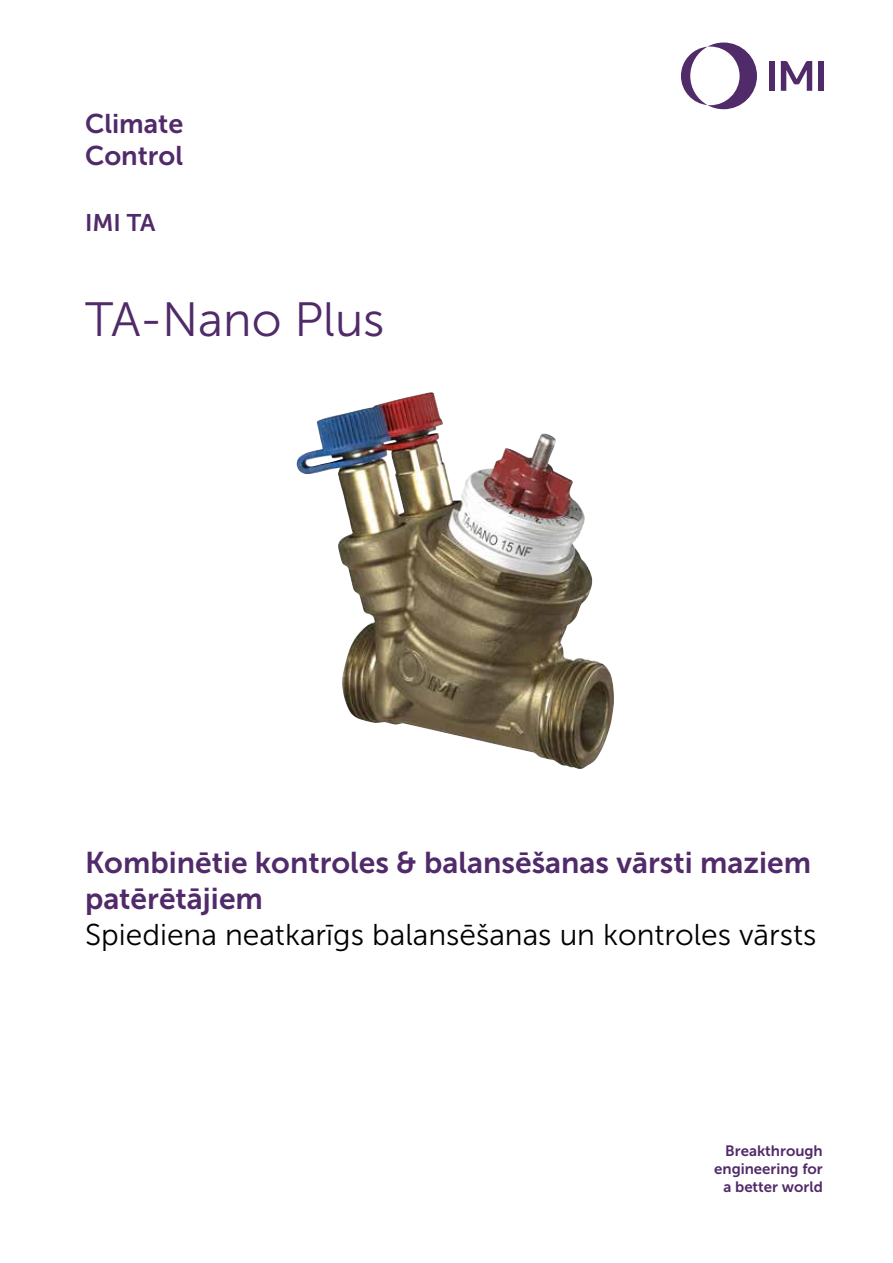
<style>
.page{position:relative;width:893px;height:1263px;background:#fff}
.page>*{position:absolute;margin:0;border:0;box-sizing:border-box;transform-origin:0 0}
.t1{font:48px "Museo Sans 300";color:#512a6a}
.t2{font:30px/36px "Museo Sans 700";color:#512a6a}
.t3{font:30px "Museo Sans 300";color:#000}
.t4{font:27px/32.4px "Museo Sans 700";color:#512a6a}
.t5{font:24px "Museo Sans 700";color:#512a6a}
.t6{font:15px/18px "Museo Sans 700";color:#512a6a;text-align:right}
</style>
<div class="page">
<svg style="left:681px;top:43px;width:76px;height:66px"></svg>
<div style="left:769px;top:61px;width:6px;height:30px;background:#512a6a"></div>
<div style="left:818px;top:61px;width:6px;height:30px;background:#512a6a"></div>
<svg style="left:781px;top:61px;width:31px;height:30px"></svg>
<img style="left:296px;top:393px;width:318px;height:376px">
<p class="t4" style="left:85px;top:107px;width:100px">Climate<br>Control</p>
<p class="t5" style="left:85px;top:210px;width:72px">IMI TA</p>
<h1 class="t1" style="left:85px;top:293px;width:301px">TA-Nano Plus</h1>
<p class="t2" style="left:85px;top:845px;width:728px">Kombinētie kontroles &amp; balansēšanas vārsti maziem patērētājiem</p>
<p class="t3" style="left:85px;top:918px;width:733px">Spiediena neatkarīgs balansēšanas un kontroles vārsts</p>
<p class="t6" style="left:714px;top:1142px;width:110px">Breakthrough engineering for a better world</p>
</div>
